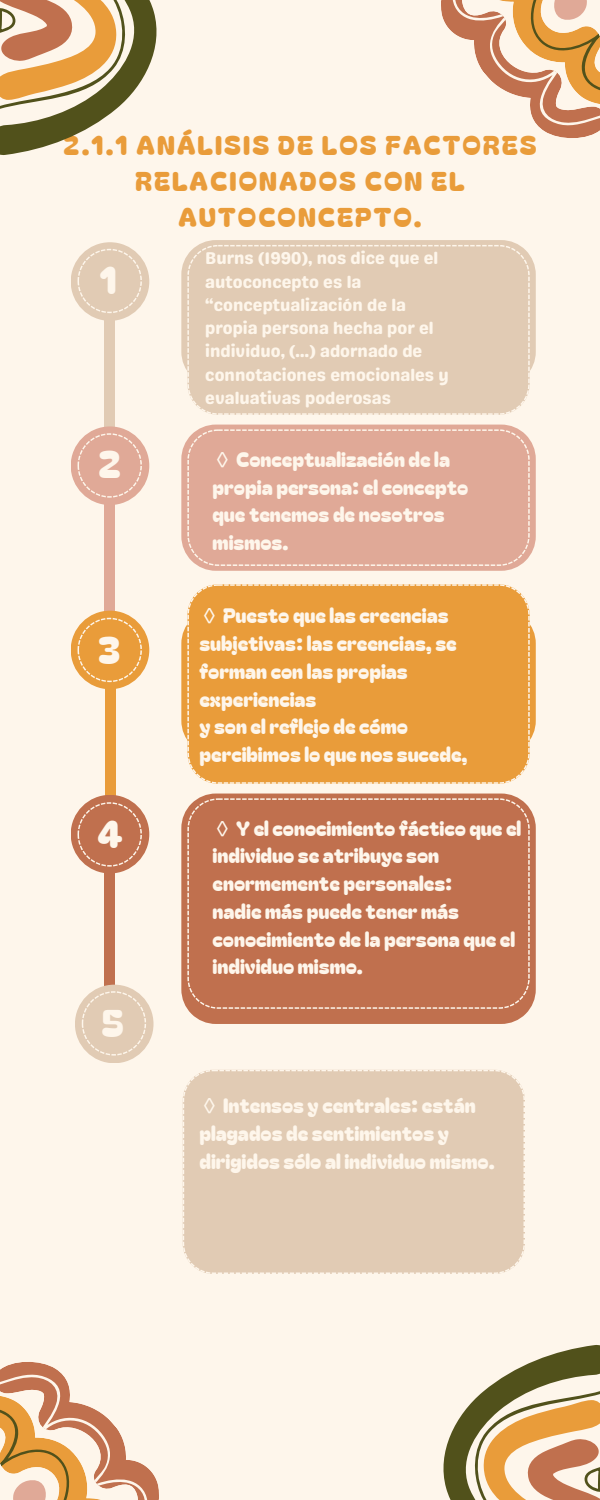
<style>
.page{position:relative;width:600px;height:1500px;background:#fef6eb}
.page>*{position:absolute;margin:0;border:0;box-sizing:border-box;transform-origin:0 0}
.t1{font:36.9px "Bagel Fat One";color:#fef6eb}
.t2{font:26px/36px "Bagel Fat One";letter-spacing:.08em;color:#e99c3a;text-align:center}
.t3{font:20px/27.8px "Bagel Fat One";color:#fef6eb}
.t4{font:17px/23.2px "Genty Sans";color:#fef6eb}
.s1{font-family:"Noto Sans CJ Ksc"}
</style>
<div class="page">
<div style="left:104px;top:472px;width:11px;height:179px;background:#e0a997"></div>
<div style="left:105px;top:650px;width:10px;height:179px;background:#e99c3a"></div>
<div style="left:104px;top:830px;width:11px;height:179px;background:#c0704e"></div>
<div style="left:71px;top:795px;width:78px;height:78px;background:#c0704e;border-radius:50%"></div>
<div style="left:71px;top:611px;width:78px;height:78px;background:#e99c3a;border-radius:50%"></div>
<div style="left:104px;top:294px;width:11px;height:179px;background:#e1cbb4"></div>
<div style="left:71px;top:426px;width:78px;height:79px;background:#e0a997;border-radius:50%"></div>
<div style="left:71px;top:242px;width:78px;height:79px;background:#e1cbb4;border-radius:50%"></div>
<svg style="left:78px;top:802px;width:64px;height:65px"></svg>
<svg style="left:78px;top:618px;width:64px;height:64px"></svg>
<svg style="left:78px;top:433px;width:64px;height:65px"></svg>
<svg style="left:78px;top:249px;width:64px;height:64px"></svg>
<svg style="left:181px;top:240px;width:355px;height:130px;fill:#e1cbb4"></svg>
<div style="left:187px;top:245px;width:342px;height:170px;background:#e1cbb4"></div>
<svg style="left:181px;top:425px;width:355px;height:146px;fill:#e0a997"></svg>
<div style="left:187px;top:429px;width:342px;height:137px;background:#e0a997"></div>
<svg style="left:181px;top:625px;width:355px;height:115px"></svg>
<div style="left:187px;top:584px;width:342px;height:200px;background:#e99c3a"></div>
<svg style="left:181px;top:794px;width:355px;height:230px;background:#c78060"></svg>
<div style="left:187px;top:798px;width:342px;height:211px;background:#c0704e"></div>
<div style="left:75px;top:985px;width:79px;height:78px;background:#e1cbb4;border-radius:50%"></div>
<svg style="left:82px;top:991px;width:64px;height:65px"></svg>
<div style="left:183px;top:1070px;width:342px;height:204px;background:#e1cbb4"></div>
<svg style="left:0;top:0;width:157px;height:155px"></svg>
<svg style="left:443px;top:1345px;width:157px;height:155px"></svg>
<svg style="left:441px;top:0;width:159px;height:138px"></svg>
<svg style="left:0;top:1362px;width:159px;height:138px"></svg>
<p class="t2" style="left:64px;top:126px;width:474px">2.1.1 ANÁLISIS DE LOS FACTORES<br>RELACIONADOS CON EL<br>AUTOCONCEPTO.</p>
<p class="t1" style="left:100px;top:252px;width:19px">1</p>
<h1 class="t4" style="left:205px;top:247px;width:235px">Burns (1990), nos dice que el autoconcepto es la “conceptualización de la</h1>
<p class="t4" style="left:205px;top:316px;width:245px">propia persona hecha por el individuo, (…) adornado de connotaciones emocionales y</p>
<p class="t4" style="left:205px;top:386px;width:187px">evaluativas poderosas</p>
<p class="t1" style="left:99px;top:435px;width:24px">2</p>
<p class="t1" style="left:98px;top:621px;width:24px">3</p>
<h2 class="t1" style="left:97px;top:806px;width:27px">4</h2>
<p class="t1" style="left:102px;top:994px;width:24px">5</p>
<p class="t3" style="left:213px;top:444px;width:257px"><span class="s1">◊</span> Conceptualización de la propia persona: el concepto que tenemos de nosotros mismos.</p>
<p class="t3" style="left:199px;top:601px;width:259px"><span class="s1">◊</span> Puesto que las creencias subjetivas: las creencias, se forman con las propias experiencias</p>
<p class="t3" style="left:199px;top:712px;width:270px">y son el reflejo de cómo percibimos lo que nos sucede,</p>
<p class="t3" style="left:213px;top:813px;width:310px"><span class="s1">◊</span> Y el conocimiento fáctico que el individuo se atribuye son enormemente personales:</p>
<p class="t3" style="left:213px;top:896px;width:304px">nadie más puede tener más conocimiento de la persona que el individuo mismo.</p>
<h2 class="t3" style="left:199px;top:1091px;width:297px"><span class="s1">◊</span> Intensos y centrales: están plagados de sentimientos y dirigidos sólo al individuo mismo.</h2>
</div>
